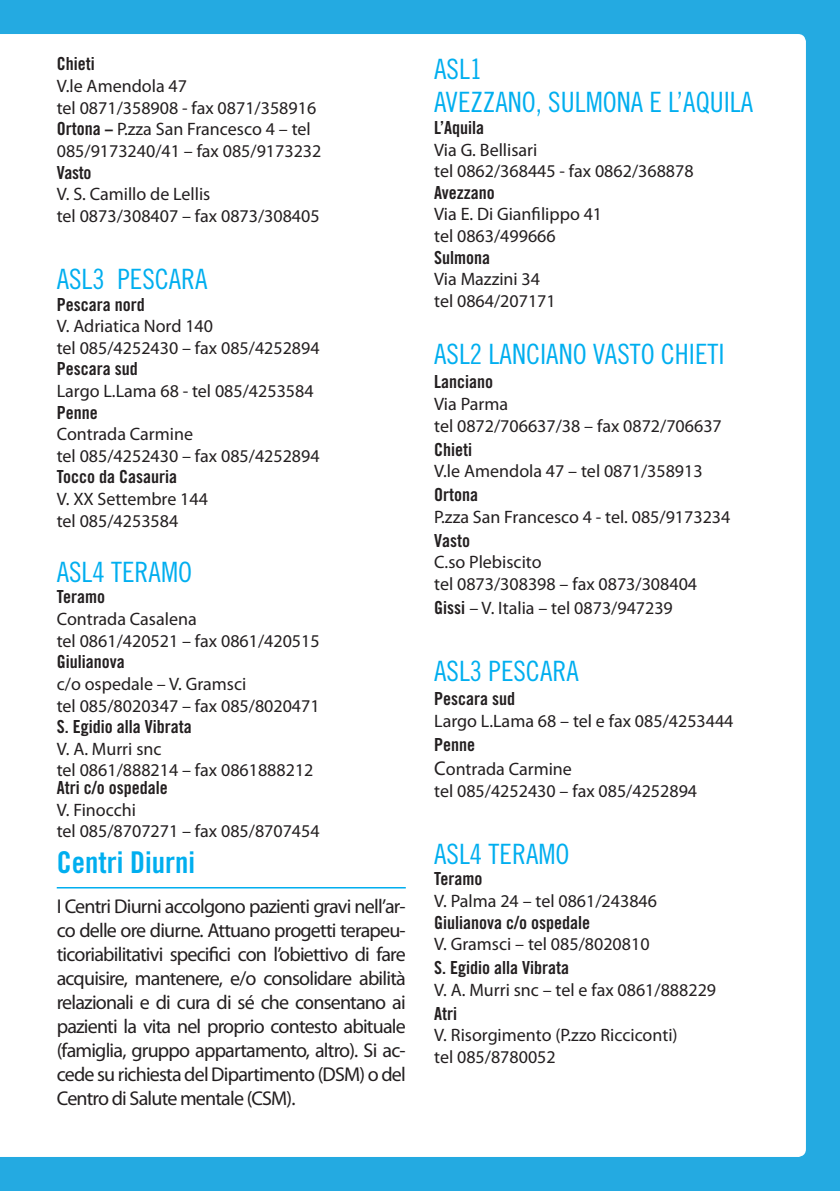
<style>
.page{position:relative;width:840px;height:1191px;background:#fff}
.page>*{position:absolute;margin:0;border:0;box-sizing:border-box;transform-origin:0 0}
.t1{font:30px "Trade Gothic Bold Cond Twenty";color:#00aeef}
.t2{font:28px/33.6px "Trade Gothic Cond Eighteen";color:#00aeef}
.t3{font:20px/24px "Myriad Pro";letter-spacing:-.04em;color:#231f20;text-align:justify}
.t4{font:18px/21.6px "Myriad Pro";color:#231f20}
.t5{font:18px "Trade Gothic Bold Cond Twenty";color:#231f20}
.s1{font-family:"Trade Gothic Bold Cond Twenty"}
.s2{font-weight:700}
.s3{font-size:20px}
</style>
<div class="page">
<div style="left:0;top:0;width:839px;height:1191px;background:#24aae1"></div>
<div style="left:0;top:34px;width:805px;height:1123px;background:#fff"></div>
<hr style="left:57px;top:887px;width:348px;height:1px;background:#00aeef">
<p class="t5" style="left:57px;top:53px;width:39px">Chieti</p>
<p class="t4" style="left:57px;top:76px;width:266px">V.le Amendola 47<br>tel 0871/358908 - fax 0871/358916<br><span class="s1">Ortona</span> <span class="s2">–</span> P.zza San Francesco 4 – tel<br>085/9173240/41 – fax 085/9173232</p>
<p class="t5" style="left:57px;top:161px;width:36px">Vasto</p>
<p class="t4" style="left:57px;top:184px;width:264px">V. S. Camillo de Lellis<br>tel 0873/308407 – fax 0873/308405</p>
<h2 class="t2" style="left:57px;top:262px;width:152px">ASL3 PESCARA</h2>
<p class="t5" style="left:57px;top:293px;width:89px">Pescara nord</p>
<p class="t4" style="left:57px;top:316px;width:264px">V. Adriatica Nord 140<br>tel 085/4252430 – fax 085/4252894</p>
<p class="t5" style="left:57px;top:358px;width:82px">Pescara sud</p>
<p class="t4" style="left:57px;top:380px;width:258px">Largo L.Lama 68 - tel 085/4253584</p>
<p class="t5" style="left:57px;top:401px;width:42px">Penne</p>
<p class="t4" style="left:57px;top:424px;width:264px">Contrada Carmine<br>tel 085/4252430 – fax 085/4252894</p>
<p class="t5" style="left:57px;top:466px;width:122px">Tocco da Casauria</p>
<p class="t4" style="left:57px;top:488px;width:153px">V. XX Settembre 144 tel 085/4253584</p>
<h2 class="t2" style="left:57px;top:555px;width:120px">ASL4 TERAMO</h2>
<p class="t5" style="left:57px;top:586px;width:50px">Teramo</p>
<p class="t4" style="left:57px;top:608px;width:264px">Contrada Casalena<br>tel 0861/420521 – fax 0861/420515</p>
<p class="t5" style="left:57px;top:651px;width:69px">Giulianova</p>
<p class="t4" style="left:57px;top:673px;width:264px">c/o ospedale – V. Gramsci<br>tel 085/8020347 – fax 085/8020471</p>
<p class="t5" style="left:57px;top:715px;width:136px">S. Egidio alla Vibrata</p>
<p class="t4" style="left:57px;top:738px;width:258px">V. A. Murri snc<br>tel 0861/888214 – fax 0861888212</p>
<p class="t5" style="left:57px;top:776px;width:112px">Atri c/o ospedale</p>
<p class="t4" style="left:57px;top:799px;width:264px">V. Finocchi<br>tel 085/8707271 – fax 085/8707454</p>
<h1 class="t1" style="left:57px;top:844px;width:140px">Centri Diurni</h1>
<p class="t3" style="left:57px;top:895px;width:350px">I Centri Diurni accolgono pazienti gravi nell’ar&shy;co delle ore diurne. Attuano progetti terapeu&shy;ticoriabilitativi specifici con l’obiettivo di fare acquisire, mantenere, e/o consolidare abilità relazionali e di cura di sé che consentano ai pazienti la vita nel proprio contesto abituale (famiglia, gruppo appartamento, altro). Si ac&shy;cede su richiesta del Dipartimento (DSM) o del Centro di Salute mentale (CSM).</p>
<h2 class="t2" style="left:434px;top:52px;width:308px">ASL1<br>AVEZZANO, SULMONA E L’AQUILA</h2>
<p class="t5" style="left:434px;top:116px;width:51px">L’Aquila</p>
<p class="t4" style="left:434px;top:139px;width:261px">Via G. Bellisari<br>tel 0862/368445 - fax 0862/368878</p>
<p class="t5" style="left:434px;top:181px;width:62px">Avezzano</p>
<p class="t4" style="left:434px;top:204px;width:169px">Via E. Di Gianfilippo 41 tel 0863/499666</p>
<p class="t5" style="left:434px;top:246px;width:57px">Sulmona</p>
<p class="t4" style="left:434px;top:269px;width:123px">Via Mazzini 34 tel 0864/207171</p>
<h2 class="t2" style="left:434px;top:337px;width:288px">ASL2 LANCIANO VASTO CHIETI</h2>
<p class="t5" style="left:434px;top:371px;width:60px">Lanciano</p>
<p class="t4" style="left:434px;top:393px;width:289px">Via Parma<br>tel 0872/706637/38 – fax 0872/706637</p>
<p class="t5" style="left:434px;top:438px;width:39px">Chieti</p>
<p class="t4" style="left:434px;top:461px;width:270px">V.le Amendola 47 – tel 0871/358913</p>
<p class="t5" style="left:434px;top:484px;width:45px">Ortona</p>
<p class="t4" style="left:434px;top:506px;width:297px">P.zza San Francesco 4 - tel. 085/9173234</p>
<p class="t5" style="left:434px;top:529px;width:37px">Vasto</p>
<p class="t4" style="left:434px;top:552px;width:264px">C.so Plebiscito<br>tel 0873/308398 – fax 0873/308404</p>
<p class="t4" style="left:434px;top:597px;width:240px"><span class="s1">Gissi</span> – V. Italia – tel 0873/947239</p>
<h2 class="t2" style="left:434px;top:654px;width:146px">ASL3 PESCARA</h2>
<p class="t5" style="left:434px;top:688px;width:82px">Pescara sud</p>
<p class="t4" style="left:434px;top:710px;width:301px">Largo L.Lama 68 – tel e fax 085/4253444</p>
<p class="t5" style="left:434px;top:733px;width:42px">Penne</p>
<p class="t4" style="left:434px;top:758px;width:264px"><span class="s3">C</span>ontrada Carmine<br>tel 085/4252430 – fax 085/4252894</p>
<h2 class="t2" style="left:434px;top:836px;width:137px">ASL4 TERAMO</h2>
<p class="t5" style="left:434px;top:868px;width:50px">Teramo</p>
<p class="t4" style="left:434px;top:890px;width:224px">V. Palma 24 – tel 0861/243846</p>
<p class="t5" style="left:434px;top:911px;width:157px">Giulianova c/o ospedale</p>
<p class="t4" style="left:434px;top:933px;width:217px">V. Gramsci – tel 085/8020810</p>
<p class="t5" style="left:434px;top:956px;width:136px">S. Egidio alla Vibrata</p>
<p class="t4" style="left:434px;top:979px;width:283px">V. A. Murri snc – tel e fax 0861/888229</p>
<p class="t5" style="left:434px;top:1002px;width:24px">Atri</p>
<p class="t4" style="left:434px;top:1025px;width:245px">V. Risorgimento (P.zzo Ricciconti) tel 085/8780052</p>
</div>
